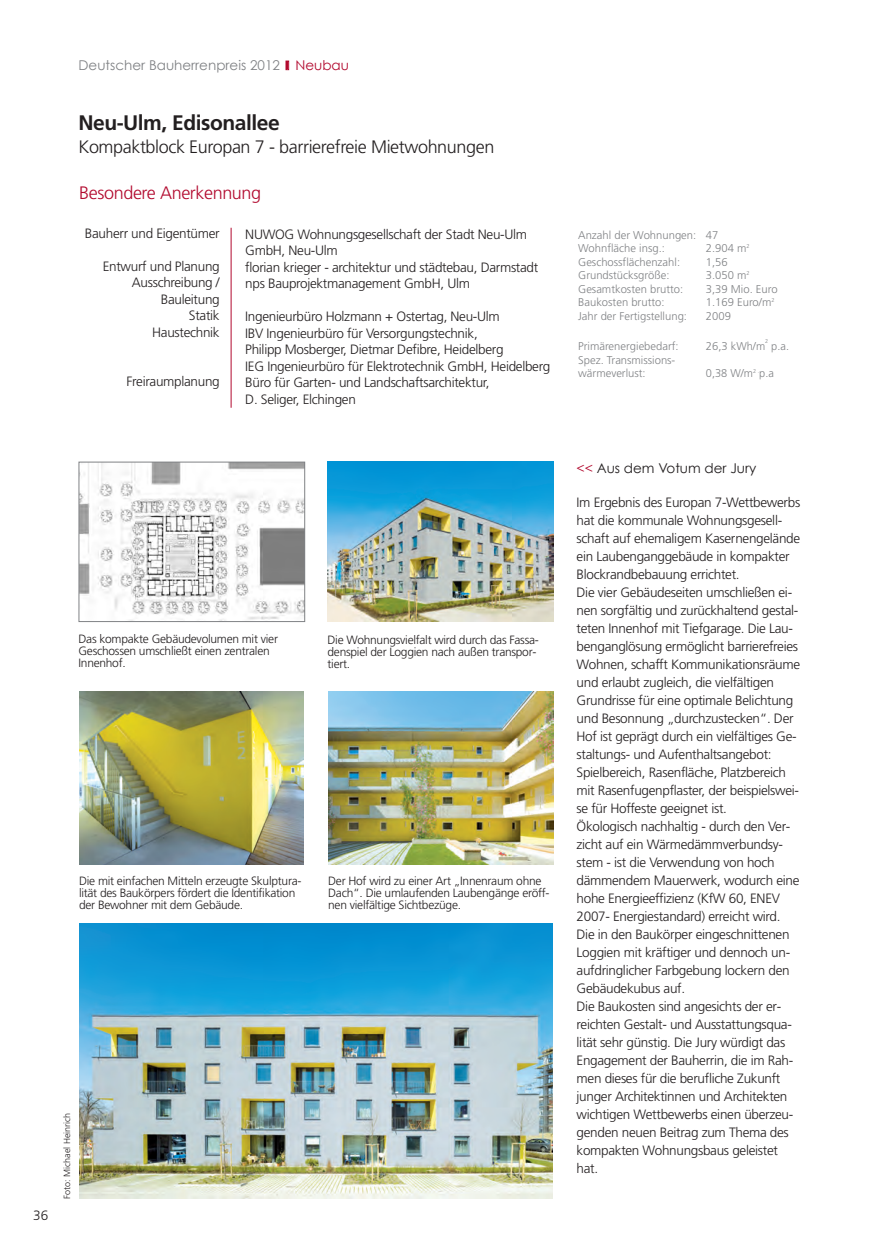
<style>
.page{position:relative;width:881px;height:1251px;background:#fff}
.page>*{position:absolute;margin:0;border:0;box-sizing:border-box;transform-origin:0 0}
.t1{font:700 21px "Frutiger";letter-spacing:-.02em;color:#231f20}
.t2{font:300 18px "Frutiger";letter-spacing:-.02em;color:#231f20}
.t3{font:300 18px "Frutiger";letter-spacing:-.02em;color:#b2092e}
.t4{font:300 13.5px/18px "Frutiger";letter-spacing:-.02em;color:#231f20}
.t5{font:13.5px "Century Gothic";color:#808285}
.t6{font:13.5px "Century Gothic";color:#231f20}
.t7{font:300 12px/12px "Frutiger";letter-spacing:-.02em;color:#231f20}
.t8{font:300 11.25px/13.5px "Frutiger";color:#808285}
.t9{font:300 9px "Frutiger";color:#231f20}
.t10{font:300 5.7px "Frutiger";color:#808285}
.s1{color:#b2092e}
</style>
<div class="page">
<img style="left:79px;top:923px;width:473px;height:275px">
<img style="left:81px;top:464px;width:222px;height:155px">
<div style="left:79px;top:462px;width:226px;height:159px;border:1px solid #808285"></div>
<img style="left:328px;top:461px;width:225px;height:160px">
<img style="left:79px;top:691px;width:224px;height:173px">
<img style="left:328px;top:691px;width:225px;height:173px">
<hr style="left:231px;top:228px;width:1px;height:179px;background:#b2092e">
<svg style="left:285px;top:61px;width:4px;height:9px"></svg>
<p class="t5" style="left:78px;top:56px;width:272px">Deutscher Bauherrenpreis 2012 <span class="s1">Neubau</span></p>
<h1 class="t1" style="left:78px;top:114px;width:203px">Neu-Ulm, Edisonallee</h1>
<h2 class="t2" style="left:78px;top:139px;width:417px">Kompaktblock Europan 7 - barrierefreie Mietwohnungen</h2>
<h2 class="t3" style="left:79px;top:186px;width:183px">Besondere Anerkennung</h2>
<p class="t4" style="left:85px;top:225px;width:136px">Bauherr und Eigentümer</p>
<p class="t4" style="left:103px;top:259px;width:118px;line-height:16.5px;text-align:right">Entwurf und Planung<br>Ausschreibung /<br>Bauleitung<br>Statik<br>Haustechnik</p>
<p class="t4" style="left:126px;top:373px;width:95px">Freiraumplanung</p>
<p class="t4" style="left:245px;top:227px;width:294px;line-height:16.5px">NUWOG Wohnungsgesellschaft der Stadt Neu-Ulm GmbH, Neu-Ulm<br>florian krieger - architektur und städtebau, Darmstadt nps Bauprojektmanagement GmbH, Ulm</p>
<p class="t4" style="left:245px;top:309px;width:306px;line-height:16.5px">Ingenieurbüro Holzmann + Ostertag, Neu-Ulm<br>IBV Ingenieurbüro für Versorgungstechnik,<br>Philipp Mosberger, Dietmar Defibre, Heidelberg<br>IEG Ingenieurbüro für Elektrotechnik GmbH, Heidelberg Büro für Garten- und Landschaftsarchitektur,<br>D. Seliger, Elchingen</p>
<p class="t7" style="left:78px;top:633px;width:201px">Das kompakte Gebäudevolumen mit vier<br>Geschossen umschließt einen zentralen<br>Innenhof.</p>
<p class="t7" style="left:327px;top:634px;width:213px">Die Wohnungsvielfalt wird durch das Fassa&shy;denspiel der Loggien nach außen transpor&shy;tiert.</p>
<p class="t7" style="left:79px;top:875px;width:224px">Die mit einfachen Mitteln erzeugte Skulptura&shy;lität des Baukörpers fördert die Identifikation der Bewohner mit dem Gebäude.</p>
<p class="t7" style="left:328px;top:875px;width:223px">Der Hof wird zu einer Art „Innenraum ohne<br>Dach“. Die umlaufenden Laubengänge eröff&shy;nen vielfältige Sichtbezüge.</p>
<p class="t4" style="left:33px;top:1206px;width:17px">36</p>
<p class="t9" style="left:63px;top:1198px;width:88px;rotate:-90deg">Foto: Michael Heinrich</p>
<p class="t8" style="left:578px;top:229px;width:142px">Anzahl der Wohnungen: 47<br>Wohnfläche insg.:</p>
<p class="t8" style="left:705px;top:242px;width:45px">2.904 m<sup>2</sup></p>
<p class="t8" style="left:578px;top:256px;width:103px">Geschossflächenzahl:</p>
<p class="t8" style="left:705px;top:256px;width:23px">1,56</p>
<p class="t8" style="left:578px;top:269px;width:93px">Grundstücksgröße:</p>
<p class="t8" style="left:705px;top:269px;width:45px">3.050 m<sup>2</sup></p>
<p class="t8" style="left:578px;top:283px;width:107px">Gesamtkosten brutto:</p>
<p class="t8" style="left:705px;top:283px;width:73px">3,39 Mio. Euro</p>
<p class="t8" style="left:578px;top:296px;width:88px">Baukosten brutto:</p>
<p class="t8" style="left:705px;top:296px;width:70px">1.169 Euro/m<sup>2</sup></p>
<p class="t8" style="left:578px;top:310px;width:110px">Jahr der Fertigstellung:</p>
<p class="t8" style="left:705px;top:310px;width:27px">2009</p>
<p class="t8" style="left:578px;top:340px;width:102px">Primärenergiebedarf:</p>
<p class="t8" style="left:705px;top:340px;width:61px">26,3 kWh/m</p>
<p class="t10" style="left:764px;top:338px;width:5px">2</p>
<p class="t8" style="left:771px;top:340px;width:19px">p.a.</p>
<p class="t8" style="left:578px;top:354px;width:99px">Spez. Transmissions&shy;wärmeverlust:</p>
<p class="t8" style="left:705px;top:367px;width:69px">0,38 W/m<sup>2</sup> <sup>.</sup>p.a</p>
<p class="t6" style="left:576px;top:459px;width:181px"><span class="s1">&lt;&lt;</span> Aus dem Votum der Jury</p>
<p class="t4" style="left:576px;top:494px;width:225px">Im Ergebnis des Europan 7-Wettbewerbs hat die kommunale Wohnungsgesell&shy;schaft auf ehemaligem Kasernengelände ein Laubenganggebäude in kompakter Blockrandbebauung errichtet.<br>Die vier Gebäudeseiten umschließen ei&shy;nen sorgfältig und zurückhaltend gestal&shy;teten Innenhof mit Tiefgarage. Die Lau&shy;benganglösung ermöglicht barrierefreies Wohnen, schafft Kommunikationsräume und erlaubt zugleich, die vielfältigen Grundrisse für eine optimale Belichtung und Besonnung „durchzustecken“. Der Hof ist geprägt durch ein vielfältiges Ge&shy;staltungs- und Aufenthaltsangebot:<br>Spielbereich, Rasenfläche, Platzbereich mit Rasenfugenpflaster, der beispielswei&shy;se für Hoffeste geeignet ist.<br>Ökologisch nachhaltig - durch den Ver&shy;zicht auf ein Wärmedämmverbundsy&shy;stem - ist die Verwendung von hoch dämmendem Mauerwerk, wodurch eine hohe Energieeffizienz (KfW 60, ENEV 2007- Energiestandard) erreicht wird.<br>Die in den Baukörper eingeschnittenen Loggien mit kräftiger und dennoch un&shy;aufdringlicher Farbgebung lockern den Gebäudekubus auf.<br>Die Baukosten sind angesichts der er&shy;reichten Gestalt- und Ausstattungsqua&shy;lität sehr günstig. Die Jury würdigt das Engagement der Bauherrin, die im Rah&shy;men dieses für die berufliche Zukunft junger Architektinnen und Architekten wichtigen Wettbewerbs einen überzeu&shy;genden neuen Beitrag zum Thema des kompakten Wohnungsbaus geleistet hat.</p>
</div>
